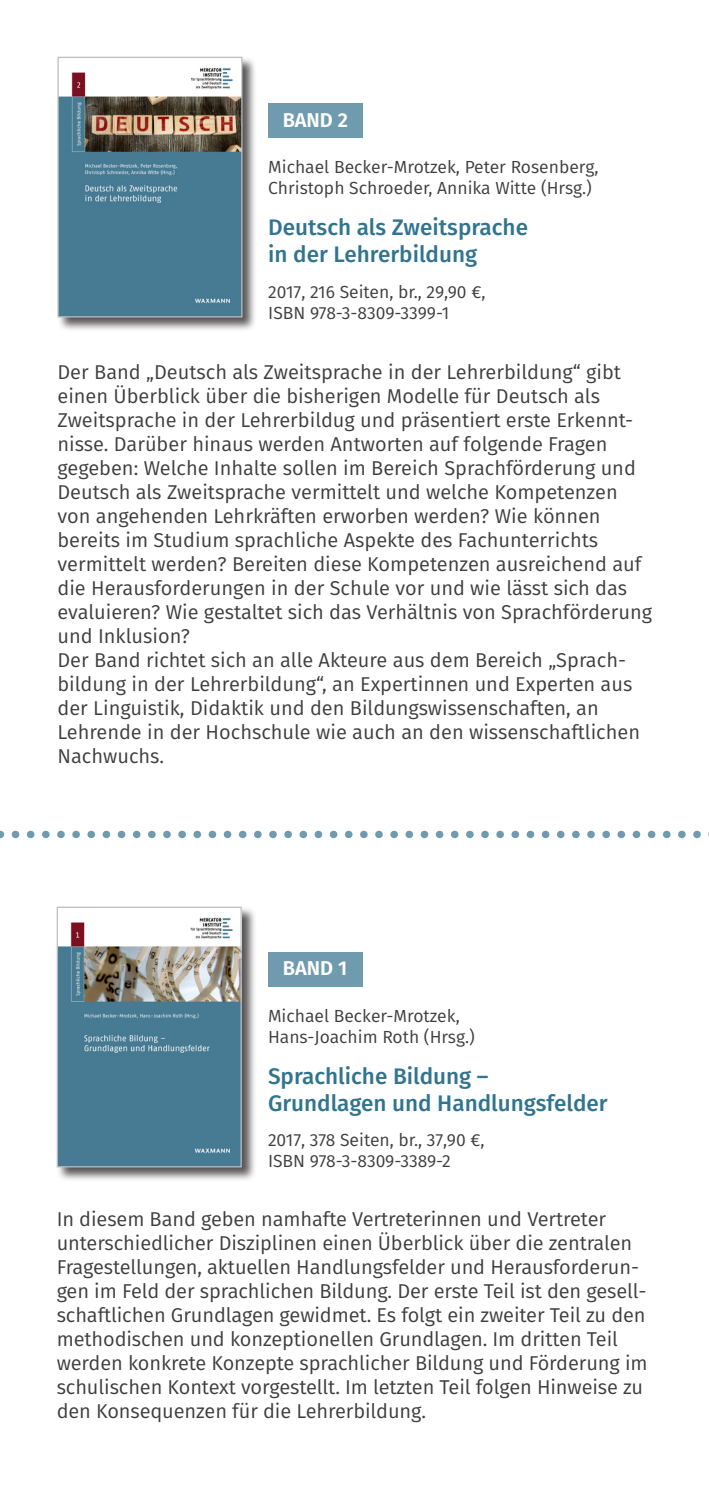
<style>
.page{position:relative;width:709px;height:1489px;background:#fff}
.page>*{position:absolute;margin:0;border:0;box-sizing:border-box;transform-origin:0 0}
.t1{font:500 22.5px/27px "Fira Sans";color:#30748f}
.t2{font:20px/24px "Fira Sans";color:#3e3e3f}
.t3{font:600 20px "Fira Sans";color:#fff}
.t4{font:17.5px/21px "Fira Sans";color:#3e3e3f}
</style>
<div class="page">
<div style="left:268px;top:104px;width:94px;height:34px;background:#709baf"></div>
<div style="left:57px;top:56px;width:200px;height:276px;background:#231f20;opacity:.75"></div>
<img style="left:59px;top:59px;width:181px;height:256px">
<div style="left:57px;top:57px;width:185px;height:260px;border:1px solid #bcbdc0"></div>
<div style="left:268px;top:952px;width:94px;height:34px;background:#709baf"></div>
<div style="left:56px;top:905px;width:201px;height:277px;background:#231f20;opacity:.75"></div>
<img style="left:59px;top:908px;width:181px;height:257px">
<div style="left:57px;top:906px;width:185px;height:261px;border:1px solid #bcbdc0"></div>
<svg style="left:0;top:830px;width:709px;height:8px"></svg>
<p class="t3" style="left:283px;top:103px;width:67px">BAND 2</p>
<p class="t4" style="left:268px;top:156px;width:332px">Michael Becker-Mrotzek, Peter Rosenberg,<br>Christoph Schroeder, Annika Witte (Hrsg.)</p>
<p class="t1" style="left:268px;top:213px;width:261px">Deutsch als Zweitsprache in der Lehrerbildung</p>
<p class="t4" style="left:268px;top:280px;width:219px">2017, 216 Seiten, br., 29,90 €,<br>ISBN 978-3-8309-3399-1</p>
<p class="t2" style="left:57px;top:359px;width:596px">Der Band „Deutsch als Zweitsprache in der Lehrerbildung“ gibt einen Überblick über die bisherigen Modelle für Deutsch als Zweitsprache in der Lehrerbildug und präsentiert erste Erkennt&shy;nisse. Darüber hinaus werden Antworten auf folgende Fragen gegeben: Welche Inhalte sollen im Bereich Sprachförderung und Deutsch als Zweitsprache vermittelt und welche Kompetenzen von angehenden Lehrkräften erworben werden? Wie können bereits im Studium sprachliche Aspekte des Fachunterrichts vermittelt werden? Bereiten diese Kompetenzen ausreichend auf die Herausforderungen in der Schule vor und wie lässt sich das evaluieren? Wie gestaltet sich das Verhältnis von Sprachförderung und Inklusion?<br>Der Band richtet sich an alle Akteure aus dem Bereich „Sprach&shy;bildung in der Lehrerbildung“, an Expertinnen und Experten aus der Linguistik, Didaktik und den Bildungswissenschaften, an Lehrende in der Hochschule wie auch an den wissenschaftlichen Nachwuchs.</p>
<p class="t3" style="left:283px;top:951px;width:66px">BAND 1</p>
<p class="t4" style="left:268px;top:1004px;width:208px">Michael Becker-Mrotzek,<br>Hans-Joachim Roth (Hrsg.)</p>
<p class="t1" style="left:268px;top:1061px;width:341px">Sprachliche Bildung –<br>Grundlagen und Handlungsfelder</p>
<p class="t4" style="left:268px;top:1129px;width:218px">2017, 378 Seiten, br., 37,90 €,<br>ISBN 978-3-8309-3389-2</p>
<p class="t2" style="left:57px;top:1206px;width:592px">In diesem Band geben namhafte Vertreterinnen und Vertreter unterschiedlicher Disziplinen einen Überblick über die zentralen Fragestellungen, aktuellen Handlungsfelder und Herausforderun&shy;gen im Feld der sprachlichen Bildung. Der erste Teil ist den gesell&shy;schaftlichen Grundlagen gewidmet. Es folgt ein zweiter Teil zu den methodischen und konzeptionellen Grundlagen. Im dritten Teil werden konkrete Konzepte sprachlicher Bildung und Förderung im schulischen Kontext vorgestellt. Im letzten Teil folgen Hinweise zu den Konsequenzen für die Lehrerbildung.</p>
</div>
